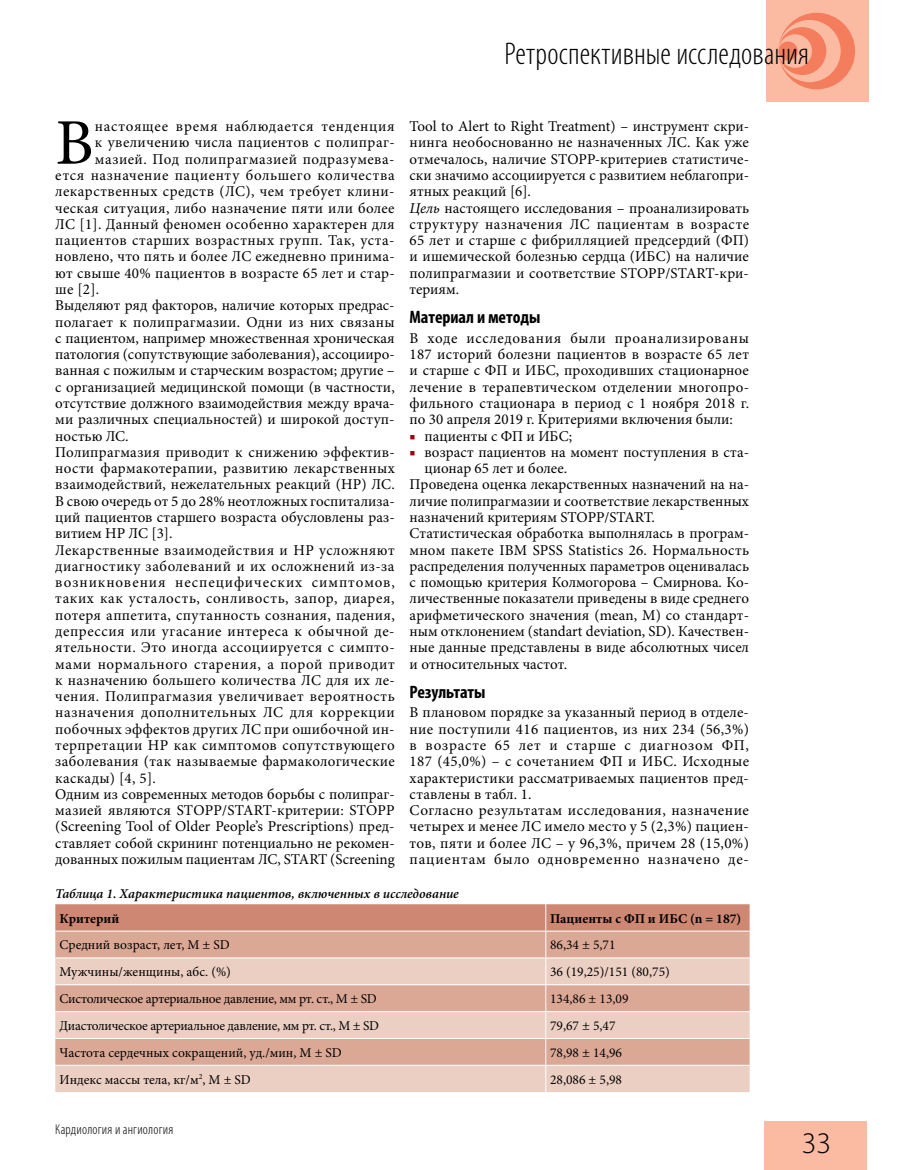
<style>
.page{position:relative;width:915px;height:1170px;background:#fff}
.page>*{position:absolute;margin:0;border:0;box-sizing:border-box;transform-origin:0 0}
.t1{font:65.1px "Minion Pro";color:#000}
.t2{font:300 condensed 31.5px "Myriad Pro";color:#000}
.t3{font:300 30px "Myriad Pro";color:#000}
.t4{font:700 condensed 18px "Myriad Pro";letter-spacing:-.005em;color:#000}
.t5{font:15px/16.2px "Minion Pro";letter-spacing:.015em;color:#000}
.t6{font:15px "Minion Pro";letter-spacing:.04em;color:#000}
.t7{font:15px "Minion Pro";letter-spacing:.035em;color:#000}
.t8{font:15px "Minion Pro";letter-spacing:-.005em;color:#000}
.t9{font:15px "Minion Pro";letter-spacing:.065em;color:#000}
.t10{font:15px "Minion Pro";letter-spacing:.05em;color:#000}
.t11{font:300 condensed 14.25px "Myriad Pro";letter-spacing:.015em;color:#000}
.t12{font:13.5px "Minion Pro";letter-spacing:-.005em;color:#000}
.t13{font:italic 600 13.5px "Minion Pro";letter-spacing:-.005em;color:#000}
.t14{font:700 13.5px "Minion Pro";color:#000}
.s1{font-style:italic}
.s2{color:#96070d}
</style>
<div class="page">
<div style="left:765px;top:0;width:102px;height:102px;background:#fabba2"></div>
<svg style="left:778px;top:13px;width:76px;height:76px"></svg>
<div style="left:778px;top:41px;width:19px;height:20px;background:#f47d5e;border-radius:50%"></div>
<div style="left:764px;top:1121px;width:102px;height:48px;background:#fabba2"></div>
<svg style="left:55px;top:904px;width:694px;height:187px;background:#e1b6a7"></svg>
<hr style="left:55px;top:930px;width:490px;height:1px;background:#fff">
<hr style="left:545px;top:930px;width:204px;height:1px;background:#fff">
<h2 class="t2" style="left:504px;top:35px;width:306px">Ретроспективные исследования</h2>
<h1 class="t1" style="left:55px;top:99px;width:40px">В</h1>
<p class="t10" style="left:95px;top:116px;width:301px">настоящее время наблюдается тенденция</p>
<p class="t5" style="left:409px;top:118px;width:341px">Tool to Alert to Right Treatment) – инструмент скри&shy;нинга необоснованно не назначенных ЛС. Как уже отмечалось, наличие STOPP-критериев статистиче&shy;ски значимо ассоциируется с развитием неблагопри&shy;ятных реакций [6].<br><span class="s1">Цель</span> настоящего исследования – проанализировать структуру назначения ЛС пациентам в возрасте 65 лет и старше с фибрилляцией предсердий (ФП) и ишемической болезнью сердца (ИБС) на наличие полипрагмазии и соответствие STOPP/START-кри&shy;териям.</p>
<p class="t4" style="left:409px;top:306px;width:132px">Материал и методы</p>
<p class="t5" style="left:409px;top:330px;width:341px;text-align:justify">В ходе исследования были проанализированы 187 историй болезни пациентов в возрасте 65 лет и старше с ФП и ИБС, проходивших стационарное лечение в терапевтическом отделении многопро&shy;фильного стационара в период с 1 ноября 2018 г. по 30 апреля 2019 г. Критериями включения были:</p>
<p class="t5" style="left:409px;top:427px;width:164px"><span class="s2">■</span> пациенты с ФП и ИБС;</p>
<p class="t5" style="left:409px;top:444px;width:341px"><span class="s2">■</span> возраст пациентов на момент поступления в ста-</p>
<p class="t8" style="left:424px;top:458px;width:144px">ционар 65 лет и более.</p>
<p class="t5" style="left:409px;top:476px;width:341px">Проведена оценка лекарственных назначений на на-</p>
<p class="t5" style="left:409px;top:493px;width:341px">личие полипрагмазии и соответствие лекарственных</p>
<p class="t8" style="left:409px;top:507px;width:247px">назначений критериям STOPP/START.</p>
<p class="t5" style="left:409px;top:525px;width:339px">Статистическая обработка выполнялась в програм-</p>
<p class="t5" style="left:409px;top:541px;width:341px">мном пакете IBM SPSS Statistics 26. Нормальность</p>
<p class="t5" style="left:409px;top:558px;width:341px">распределения полученных параметров оценивалась</p>
<p class="t5" style="left:409px;top:574px;width:341px">с помощью критерия Колмогорова – Смирнова. Ко-</p>
<p class="t5" style="left:409px;top:590px;width:341px">личественные показатели приведены в виде среднего</p>
<p class="t5" style="left:409px;top:607px;width:341px">арифметического значения (mean, М) со стандарт-</p>
<p class="t5" style="left:409px;top:623px;width:341px">ным отклонением (standart deviation, SD). Качествен-</p>
<p class="t5" style="left:409px;top:639px;width:341px">ные данные представлены в виде абсолютных чисел</p>
<p class="t5" style="left:409px;top:655px;width:159px">и относительных частот.</p>
<p class="t4" style="left:409px;top:680px;width:77px">Результаты</p>
<p class="t5" style="left:409px;top:704px;width:341px">В плановом порядке за указанный период в отделе&shy;ние поступили 416 пациентов, из них 234 (56,3%) в возрасте 65 лет и старше с диагнозом ФП, 187 (45,0%) – с сочетанием ФП и ИБС. Исходные характеристики рассматриваемых пациентов пред&shy;ставлены в табл. 1.<br>Согласно результатам исследования, назначение четырех и менее ЛС имело место у 5 (2,3%) пациен&shy;тов, пяти и более ЛС – у 96,3%, причем 28 (15,0%) пациентам было одновременно назначено де-</p>
<p class="t13" style="left:55px;top:884px;width:405px">Таблица 1. Характеристика пациентов, включенных в исследование</p>
<p class="t14" style="left:60px;top:908px;width:61px">Критерий</p>
<p class="t14" style="left:550px;top:908px;width:193px">Пациенты с ФП и ИБС (n = 187)</p>
<p class="t12" style="left:60px;top:936px;width:172px">Средний возраст, лет, М ± SD</p>
<p class="t12" style="left:550px;top:936px;width:67px">86,34 ± 5,71</p>
<p class="t12" style="left:60px;top:962px;width:173px">Мужчины/женщины, абс. (%)</p>
<p class="t12" style="left:550px;top:962px;width:121px">36 (19,25)/151 (80,75)</p>
<p class="t12" style="left:60px;top:989px;width:318px">Систолическое артериальное давление, мм рт. ст., М ± SD</p>
<p class="t12" style="left:550px;top:989px;width:80px">134,86 ± 13,09</p>
<p class="t12" style="left:60px;top:1016px;width:321px">Диастолическое артериальное давление, мм рт. ст., М ± SD</p>
<p class="t12" style="left:550px;top:1016px;width:67px">79,67 ± 5,47</p>
<p class="t12" style="left:60px;top:1043px;width:283px">Частота сердечных сокращений, уд./мин, М ± SD</p>
<p class="t12" style="left:550px;top:1043px;width:73px">78,98 ± 14,96</p>
<p class="t12" style="left:60px;top:1070px;width:193px">Индекс массы тела, кг/м<sup>2</sup>, М ± SD</p>
<p class="t12" style="left:550px;top:1070px;width:73px">28,086 ± 5,98</p>
<p class="t5" style="left:95px;top:135px;width:301px">к увеличению числа пациентов с полипраг-</p>
<p class="t7" style="left:95px;top:149px;width:301px">мазией. Под полипрагмазией подразумева-</p>
<p class="t6" style="left:55px;top:165px;width:341px">ется назначение пациенту большего количества</p>
<p class="t5" style="left:55px;top:183px;width:340px">лекарственных средств (ЛС), чем требует клини-</p>
<p class="t5" style="left:55px;top:200px;width:341px">ческая ситуация, либо назначение пяти или более</p>
<p class="t5" style="left:55px;top:216px;width:341px">ЛС [1]. Данный феномен особенно характерен для</p>
<p class="t5" style="left:55px;top:232px;width:341px">пациентов старших возрастных групп. Так, уста-</p>
<p class="t5" style="left:55px;top:248px;width:341px">новлено, что пять и более ЛС ежедневно принима-</p>
<p class="t5" style="left:55px;top:265px;width:341px">ют свыше 40% пациентов в возрасте 65 лет и стар-</p>
<p class="t5" style="left:55px;top:281px;width:46px">ше [2].</p>
<p class="t5" style="left:55px;top:297px;width:339px">Выделяют ряд факторов, наличие которых предрас-</p>
<p class="t5" style="left:55px;top:314px;width:341px">полагает к полипрагмазии. Одни из них связаны</p>
<p class="t5" style="left:55px;top:330px;width:341px">с пациентом, например множественная хроническая</p>
<p class="t5" style="left:55px;top:346px;width:341px">патология (сопутствующие заболевания), ассоцииро-</p>
<p class="t5" style="left:55px;top:362px;width:341px">ванная с пожилым и старческим возрастом; другие –</p>
<p class="t5" style="left:55px;top:379px;width:341px">с организацией медицинской помощи (в частности,</p>
<p class="t5" style="left:55px;top:395px;width:341px">отсутствие должного взаимодействия между врача-</p>
<p class="t5" style="left:55px;top:411px;width:341px">ми различных специальностей) и широкой доступ-</p>
<p class="t5" style="left:55px;top:427px;width:75px">ностью ЛС.</p>
<p class="t5" style="left:55px;top:444px;width:341px">Полипрагмазия приводит к снижению эффектив-</p>
<p class="t5" style="left:55px;top:460px;width:341px">ности фармакотерапии, развитию лекарственных</p>
<p class="t5" style="left:55px;top:476px;width:341px">взаимодействий, нежелательных реакций (НР) ЛС.</p>
<p class="t5" style="left:55px;top:493px;width:341px">В свою очередь от 5 до 28% неотложных госпитализа-</p>
<p class="t5" style="left:55px;top:509px;width:341px">ций пациентов старшего возраста обусловлены раз-</p>
<p class="t5" style="left:55px;top:525px;width:119px">витием НР ЛС [3].</p>
<p class="t5" style="left:55px;top:541px;width:341px">Лекарственные взаимодействия и НР усложняют</p>
<p class="t5" style="left:55px;top:558px;width:340px">диагностику заболеваний и их осложнений из-за</p>
<p class="t9" style="left:55px;top:572px;width:341px">возникновения неспецифических симптомов,</p>
<p class="t6" style="left:55px;top:588px;width:340px">таких как усталость, сонливость, запор, диарея,</p>
<p class="t5" style="left:55px;top:607px;width:341px">потеря аппетита, спутанность сознания, падения,</p>
<p class="t7" style="left:55px;top:621px;width:340px">депрессия или угасание интереса к обычной де-</p>
<p class="t5" style="left:55px;top:639px;width:341px">ятельности. Это иногда ассоциируется с симпто-</p>
<p class="t6" style="left:55px;top:653px;width:341px">мами нормального старения, а порой приводит</p>
<p class="t5" style="left:55px;top:672px;width:341px">к назначению большего количества ЛС для их ле-</p>
<p class="t7" style="left:55px;top:686px;width:341px">чения. Полипрагмазия увеличивает вероятность</p>
<p class="t6" style="left:55px;top:702px;width:341px">назначения дополнительных ЛС для коррекции</p>
<p class="t5" style="left:55px;top:720px;width:340px">побочных эффектов других ЛС при ошибочной ин-</p>
<p class="t5" style="left:55px;top:737px;width:341px">терпретации НР как симптомов сопутствующего</p>
<p class="t5" style="left:55px;top:753px;width:341px">заболевания (так называемые фармакологические</p>
<p class="t5" style="left:55px;top:769px;width:102px">каскады) [4, 5].</p>
<p class="t5" style="left:55px;top:786px;width:339px">Одним из современных методов борьбы с полипраг-</p>
<p class="t5" style="left:55px;top:802px;width:341px">мазией являются STOPP/START-критерии: STOPP</p>
<p class="t5" style="left:55px;top:818px;width:340px">(Screening Tool of Older People’s Prescriptions) пред-</p>
<p class="t5" style="left:55px;top:834px;width:341px">ставляет собой скрининг потенциально не рекомен-</p>
<p class="t5" style="left:55px;top:851px;width:341px">дованных пожилым пациентам ЛС, START (Screening</p>
<p class="t11" style="left:55px;top:1120px;width:119px">Кардиология и ангиология</p>
<h3 class="t3" style="left:801px;top:1126px;width:31px">33</h3>
</div>
